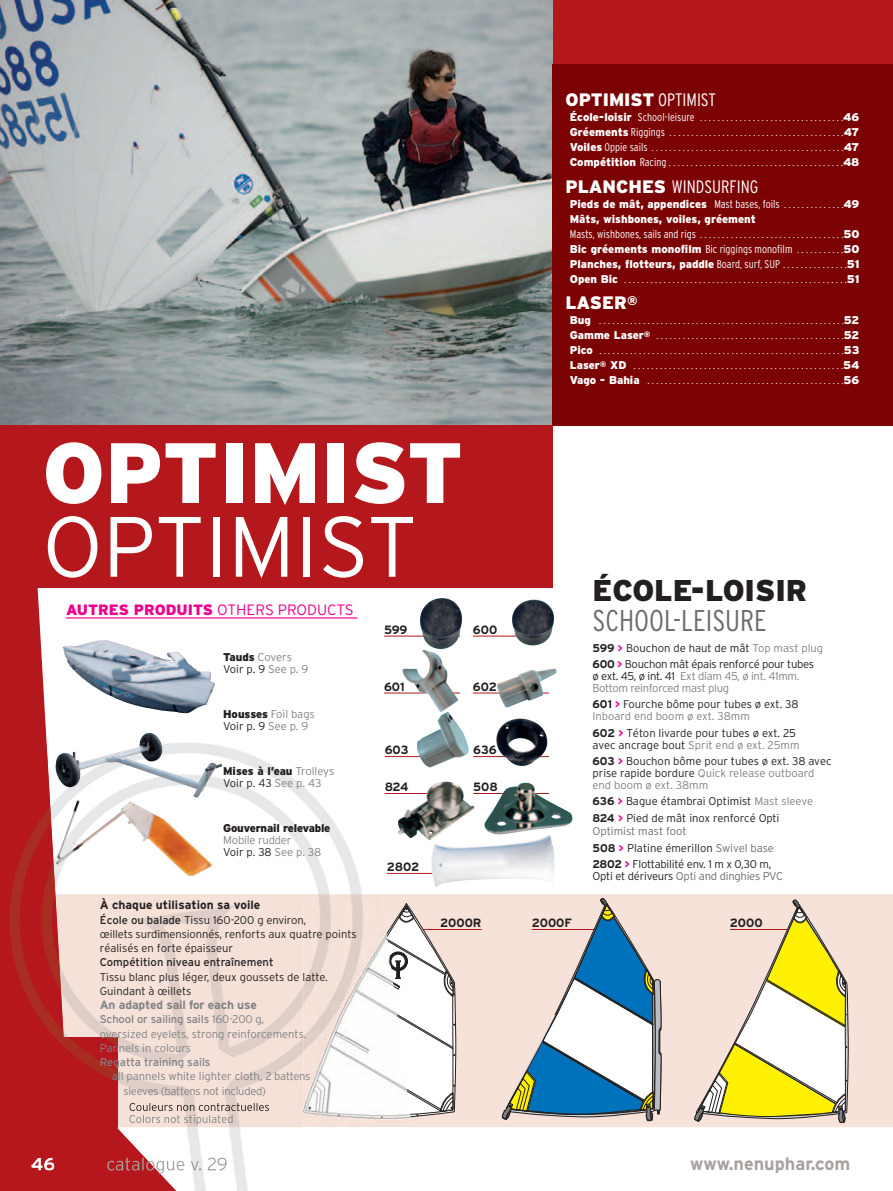
<style>
.page{position:relative;width:893px;height:1191px;background:#fff}
.page>*{position:absolute;margin:0;border:0;box-sizing:border-box;transform-origin:0 0}
.t1{font:900 85.35px "Interstate";color:#fff}
.t2{font:300 85.35px "Interstate";color:#fff}
.t3{font:300 condensed 30px "Interstate";color:#6c6d70}
.t4{font:900 30px "Interstate";color:#231f20}
.t5{font:900 18px "Interstate";color:#fff}
.t6{font:300 condensed 18px "Interstate";color:#fff}
.t7{font:700 18px "Interstate";color:#a7a2a0}
.t8{font:900 15px "Interstate";color:#ed028c}
.t9{font:700 12px "Interstate";color:#231f20}
.t10{font:700 12px "Interstate";letter-spacing:-.01em;color:#808285}
.t11{font:300 condensed 11.25px/15px "Interstate";color:#fff;text-align:justify}
.t12{font:300 11.25px/12px "Interstate";color:#231f20}
.t13{font:300 11.25px/12px "Interstate";letter-spacing:-.015em;color:#808285}
.t14{font:300 11.25px/16.2px "Interstate";letter-spacing:-.025em;color:#231f20}
.t15{font:300 11.25px "Interstate";letter-spacing:-.02em;color:#6c6d70}
.t16{font:11.25px "Interstate";color:#231f20}
.t17{font:11.25px "Interstate";color:#808285}
.t18{font:900 11.25px "Interstate";letter-spacing:-.015em;color:#231f20}
.s1{font-weight:300;font-stretch:condensed}
.s2{font-weight:900;font-stretch:normal}
.s3{font-weight:700}
.s4{font-weight:700;color:#ed028c}
.s5{color:#808285}
.s6{color:#231f20}
.s7{color:#6c6d70}
.s8{font-weight:300}
.s9{font-weight:900;color:#231f20}
.s10{font-weight:400}
</style>
<div class="page">
<svg style="left:0;top:587px;width:201px;height:160px"></svg>
<hr style="left:384px;top:636px;width:76px;height:1px;background:#b4181d">
<hr style="left:473px;top:636px;width:76px;height:1px;background:#b4181d">
<hr style="left:384px;top:693px;width:76px;height:1px;background:#b4181d">
<hr style="left:473px;top:693px;width:76px;height:1px;background:#b4181d">
<img style="left:497px;top:668px;width:60px;height:39px">
<div style="left:0;top:0;width:893px;height:425px;background:#b4181d"></div>
<img style="left:0;top:0;width:553px;height:425px">
<div style="left:553px;top:64px;width:340px;height:361px;background:#7c0304"></div>
<div style="left:0;top:425px;width:553px;height:162px;background:#b4181d"></div>
<svg style="left:383px;top:756px;width:510px;height:371px"></svg>
<img style="left:496px;top:718px;width:51px;height:48px">
<img style="left:420px;top:598px;width:42px;height:51px">
<img style="left:512px;top:599px;width:42px;height:46px">
<img style="left:417px;top:712px;width:52px;height:55px">
<img style="left:402px;top:649px;width:57px;height:63px">
<img style="left:63px;top:640px;width:152px;height:67px">
<hr style="left:401px;top:929px;width:80px;height:1px;background:#b4181d">
<svg style="left:694px;top:900px;width:154px;height:222px"></svg>
<svg style="left:502px;top:898px;width:159px;height:223px"></svg>
<svg style="left:413px;top:903px;width:43px;height:224px"></svg>
<img style="left:398px;top:781px;width:76px;height:59px">
<img style="left:484px;top:782px;width:88px;height:52px">
<hr style="left:387px;top:873px;width:68px;height:1px;background:#b4181d">
<img style="left:431px;top:835px;width:124px;height:52px">
<img style="left:47px;top:707px;width:315px;height:187px">
<img style="left:186px;top:1127px;width:62px;height:64px">
<img style="left:0;top:747px;width:177px;height:444px">
<img style="left:32px;top:1157px;width:22px;height:13px">
<img style="left:107px;top:1157px;width:120px;height:16px">
<img style="left:64px;top:894px;width:319px;height:233px">
<img style="left:43px;top:894px;width:21px;height:233px">
<img style="left:64px;top:1037px;width:53px;height:90px">
<img style="left:304px;top:901px;width:109px;height:226px">
<img style="left:130px;top:1102px;width:43px;height:9px">
<img style="left:177px;top:1102px;width:92px;height:9px">
<img style="left:130px;top:1114px;width:86px;height:11px">
<hr style="left:66px;top:617px;width:291px;height:1px;background:#ed028c">
<img style="left:56px;top:800px;width:156px;height:76px">
<img style="left:55px;top:733px;width:167px;height:64px">
<h3 class="t5" style="left:566px;top:93px;width:152px">OPTIMIST <span class="s1">OPTIMIST</span></h3>
<p class="t11" style="left:570px;top:111px;width:291px"><span class="s2">École-loisir</span> School-leisure . . . . . . . . . . . . . . . . . . . . . . . . . . . . . . . . .<span class="s2">46<br>Gréements</span> Riggings . . . . . . . . . . . . . . . . . . . . . . . . . . . . . . . . . . . . . . . .<span class="s2">47<br>Voiles</span> Oppie sails . . . . . . . . . . . . . . . . . . . . . . . . . . . . . . . . . . . . . . . . . . . .<span class="s2">47<br>Compétition</span> Racing . . . . . . . . . . . . . . . . . . . . . . . . . . . . . . . . . . . . . . . .<span class="s2">48</span></p>
<h3 class="t6" style="left:566px;top:180px;width:194px"><span class="s2">PLANCHES</span> WINDSURFING</h3>
<p class="t11" style="left:570px;top:197px;width:291px;text-align:left"><span class="s2">Pieds de mât, appendices</span> Mast bases, foils . . . . . . . . . . . . . .<span class="s2">49<br>Mâts, wishbones, voiles, gréement<br></span>Masts, wishbones, sails and rigs . . . . . . . . . . . . . . . . . . . . . . . . . . . . . . . . .<span class="s2">50<br>Bic gréements monofilm</span> Bic riggings monofilm . . . . . . . . . . .<span class="s2">50<br>Planches, flotteurs, paddle</span> Board, surf, SUP . . . . . . . . . . . . . . .<span class="s2">51<br>Open Bic</span> . . . . . . . . . . . . . . . . . . . . . . . . . . . . . . . . . . . . . . . . . . . . . . . . . . .<span class="s2">51</span></p>
<h3 class="t5" style="left:566px;top:296px;width:73px">LASER<sup>®</sup></h3>
<p class="t11" style="left:570px;top:314px;width:291px"><span class="s2">Bug</span> . . . . . . . . . . . . . . . . . . . . . . . . . . . . . . . . . . . . . . . . . . . . . . . . . . . . . . . .<span class="s2">52<br>Gamme Laser</span><sup>®</sup> . . . . . . . . . . . . . . . . . . . . . . . . . . . . . . . . . . . . . . . . . . .<span class="s2">52<br>Pico</span> . . . . . . . . . . . . . . . . . . . . . . . . . . . . . . . . . . . . . . . . . . . . . . . . . . . . . . . .<span class="s2">53<br>Laser</span><sup>®</sup> <span class="s2">XD</span> . . . . . . . . . . . . . . . . . . . . . . . . . . . . . . . . . . . . . . . . . . . . . . . .<span class="s2">54<br>Vago - Bahia</span> . . . . . . . . . . . . . . . . . . . . . . . . . . . . . . . . . . . . . . . . . . . . .<span class="s2">56</span></p>
<h1 class="t1" style="left:43px;top:441px;width:423px">OPTIMIST</h1>
<h1 class="t2" style="left:43px;top:514px;width:376px">OPTIMIST</h1>
<h2 class="t4" style="left:592px;top:579px;width:216px">ÉCOLE-LOISIR</h2>
<h2 class="t3" style="left:592px;top:609px;width:176px">SCHOOL-LEISURE</h2>
<p class="t14" style="left:592px;top:640px;width:232px"><span class="s3">599</span> <span class="s4">&gt;</span> Bouchon de haut de mât <span class="s5">Top mast plug<br></span><span class="s3">600</span> <span class="s4">&gt;</span> Bouchon mât épais renforcé pour tubes</p>
<p class="t13" style="left:592px;top:671px;width:209px"><span class="s6">ø ext. 45, ø int. 41</span> Ext diam 45, ø int. 41mm.<br>Bottom reinforced mast plug</p>
<p class="t12" style="left:592px;top:699px;width:208px"><span class="s3">601</span> <span class="s4">&gt;</span> Fourche bôme pour tubes ø ext. 38<br><span class="s5">Inboard end boom ø ext. 38mm</span></p>
<p class="t12" style="left:592px;top:727px;width:209px"><span class="s3">602</span> <span class="s4">&gt;</span> Téton livarde pour tubes ø ext. 25 avec ancrage bout <span class="s5">Sprit end ø ext. 25mm</span></p>
<p class="t12" style="left:592px;top:756px;width:241px"><span class="s3">603</span> <span class="s4">&gt;</span> Bouchon bôme pour tubes ø ext. 38 avec prise rapide bordure <span class="s5">Quick release outboard end boom ø ext. 38mm</span></p>
<p class="t12" style="left:592px;top:793px;width:222px;line-height:17px"><span class="s3">636</span> <span class="s4">&gt;</span> Bague étambrai Optimist <span class="s5">Mast sleeve<br></span><span class="s3">824</span> <span class="s4">&gt;</span> Pied de mât inox renforcé Opti</p>
<p class="t12" style="left:592px;top:823px;width:183px;line-height:16.6px"><span class="s7">Optimist mast foot<br></span><span class="s3">508</span> <span class="s4">&gt;</span> Platine émerillon <span class="s7">Swivel base<br></span><span class="s3">2802</span> <span class="s4">&gt;</span> Flottabilité env. 1 m x 0,30 m,</p>
<p class="t15" style="left:592px;top:872px;width:192px"><span class="s6">Opti et dériveurs</span> Opti and dinghies PVC</p>
<h3 class="t8" style="left:66px;top:604px;width:289px">AUTRES PRODUITS <span class="s8">OTHERS PRODUCTS</span></h3>
<p class="t13" style="left:223px;top:651px;width:87px"><span class="s9">Tauds</span> Covers<br><span class="s6">Voir p. 9</span> See p. 9</p>
<p class="t13" style="left:223px;top:708px;width:93px"><span class="s9">Housses</span> Foil bags<br><span class="s6">Voir p. 9</span> See p. 9</p>
<p class="t13" style="left:223px;top:766px;width:113px"><span class="s9">Mises à l’eau</span> Trolleys<br><span class="s6">Voir p. 43</span> See p. 43</p>
<p class="t18" style="left:223px;top:824px;width:109px">Gouvernail relevable</p>
<p class="t13" style="left:223px;top:835px;width:100px">Mobile rudder<br><span class="s6">Voir p. 38</span> See p. 38</p>
<p class="t9" style="left:100px;top:900px;width:162px">À chaque utilisation sa voile</p>
<p class="t12" style="left:100px;top:913px;width:259px;line-height:14.2px"><span class="s10">École ou balade</span> Tissu 160-200 g environ,<br>œillets surdimensionnés, renforts aux quatre points réalisés en forte épaisseur</p>
<p class="t16" style="left:100px;top:958px;width:175px">Compétition niveau entraînement</p>
<p class="t12" style="left:100px;top:970px;width:230px;line-height:14.2px">Tissu blanc plus léger, deux goussets de latte.<br>Guindant à œillets</p>
<p class="t10" style="left:100px;top:1000px;width:159px">An adapted sail for each use</p>
<p class="t13" style="left:100px;top:1013px;width:208px;line-height:14.2px"><span class="s10">School or sailing sails</span> 160-200 g, oversized eyelets, strong reinforcements.<br>Pannels in colours</p>
<p class="t17" style="left:100px;top:1058px;width:112px">Regatta training sails</p>
<p class="t13" style="left:123px;top:1070px;width:189px;line-height:14.2px;text-indent:-12px">all pannels white lighter cloth, 2 battens sleeves (battens not included)</p>
<p class="t9" style="left:384px;top:625px;width:25px">599</p>
<p class="t9" style="left:473px;top:625px;width:26px">600</p>
<p class="t9" style="left:384px;top:682px;width:22px">601</p>
<p class="t9" style="left:473px;top:682px;width:26px">602</p>
<p class="t9" style="left:385px;top:745px;width:25px">603</p>
<p class="t9" style="left:473px;top:745px;width:25px">636</p>
<p class="t9" style="left:385px;top:782px;width:25px">824</p>
<p class="t9" style="left:473px;top:782px;width:26px">508</p>
<p class="t9" style="left:387px;top:862px;width:34px">2802</p>
<p class="t9" style="left:440px;top:918px;width:43px">2000R</p>
<p class="t9" style="left:532px;top:918px;width:42px">2000F</p>
<p class="t9" style="left:730px;top:918px;width:34px">2000</p>
<h3 class="t7" style="left:690px;top:1157px;width:162px">www.nenuphar.com</h3>
</div>
